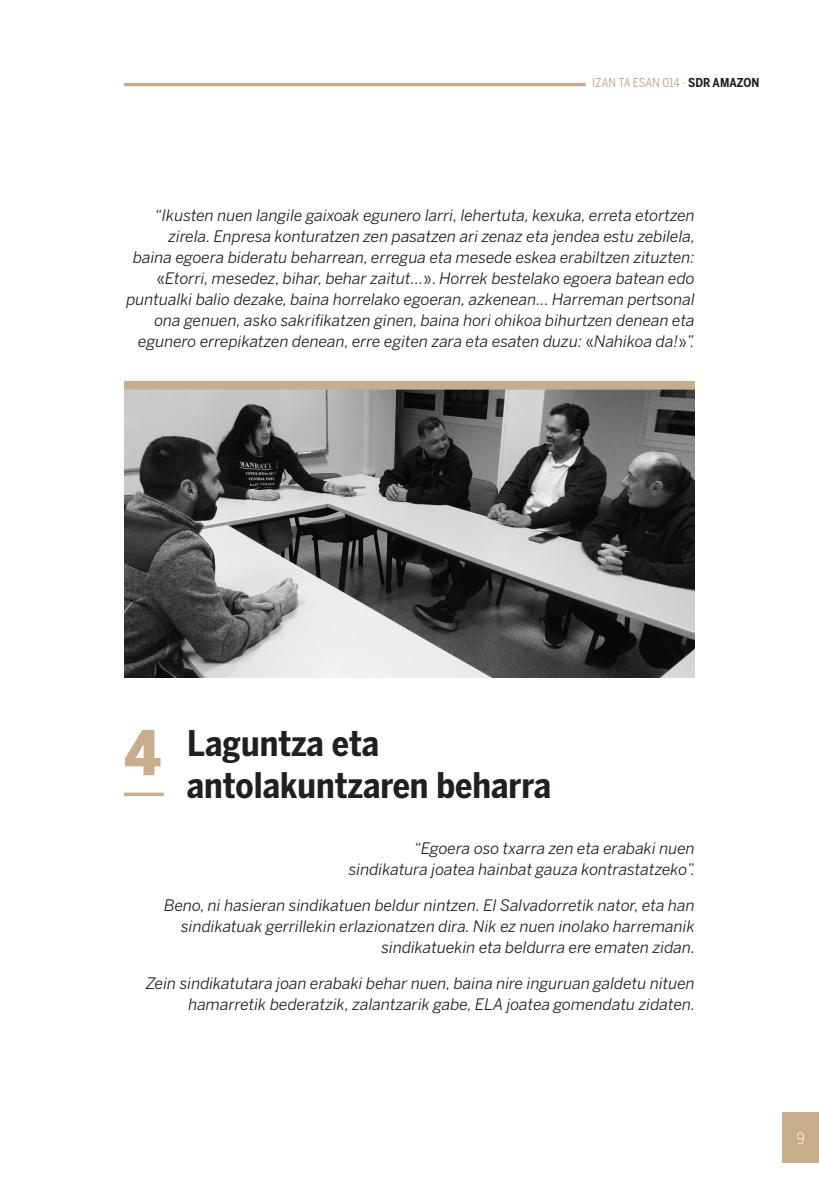
<style>
.page{position:relative;width:819px;height:1191px;background:#fff}
.page>*{position:absolute;margin:0;border:0;box-sizing:border-box;transform-origin:0 0}
.t1{font:900 61.25px "Benton Sans Cond";color:#c7ad8b}
.t2{font:700 35px/42px "Benton Sans Cond";color:#231f20}
.t3{font:italic 15.75px/21px "Benton Sans";color:#231f20;text-align:right}
.t4{font:300 15.75px "Benton Sans Cond";color:#fff}
.t5{font:12.25px "Benton Sans Cond";letter-spacing:-.005em;color:#c7ad8b}
.s1{font-weight:700;color:#231f20}
.s2{font-style:normal}
</style>
<div class="page">
<hr style="left:124px;top:83px;width:461px;height:3px;background:#c7ad8b">
<div style="left:782px;top:1112px;width:37px;height:51px;background:#c7ad8b"></div>
<img style="left:124px;top:390px;width:571px;height:288px">
<div style="left:124px;top:381px;width:571px;height:9px;background:#c7ad8b"></div>
<svg style="left:124px;top:792px;width:40px;height:4px"></svg>
<p class="t5" style="left:592px;top:75px;width:169px">IZANTA ESAN 014 · <span class="s1">SDR AMAZON</span></p>
<p class="t3" style="left:126px;top:204px;width:570px">“Ikusten nuen langile gaixoak egunero larri, lehertuta, kexuka, erreta etortzen zirela. Enpresa konturatzen zen pasatzen ari zenaz eta jendea estu zebilela, baina egoera bideratu beharrean, erregua eta mesede eskea erabiltzen zituzten: <span class="s2">«</span>Etorri, mesedez, bihar, behar zaitut...<span class="s2">».</span> Horrek bestelako egoera batean edo puntualki balio dezake, baina horrelako egoeran, azkenean... Harreman pertsonal ona genuen, asko sakrifikatzen ginen, baina hori ohikoa bihurtzen denean eta egunero errepikatzen denean, erre egiten zara eta esaten duzu: <span class="s2">«</span>Nahikoa da!<span class="s2">»</span>”.</p>
<h1 class="t1" style="left:124px;top:717px;width:38px">4</h1>
<h2 class="t2" style="left:187px;top:722px;width:366px">Laguntza eta antolakuntzaren beharra</h2>
<p class="t3" style="left:349px;top:837px;width:348px">“Egoera oso txarra zen eta erabaki nuen sindikatura joatea hainbat gauza kontrastatzeko”.</p>
<p class="t3" style="left:164px;top:894px;width:532px">Beno, ni hasieran sindikatuen beldur nintzen. El Salvadorretik nator, eta han sindikatuak gerrillekin erlazionatzen dira. Nik ez nuen inolako harremanik sindikatuekin eta beldurra ere ematen zidan.</p>
<p class="t3" style="left:146px;top:972px;width:551px">Zein sindikatutara joan erabaki behar nuen, baina nire inguruan galdetu nituen hamarretik bederatzik, zalantzarik gabe, ELA joatea gomendatu zidaten.</p>
<p class="t4" style="left:796px;top:1129px;width:10px">9</p>
</div>
